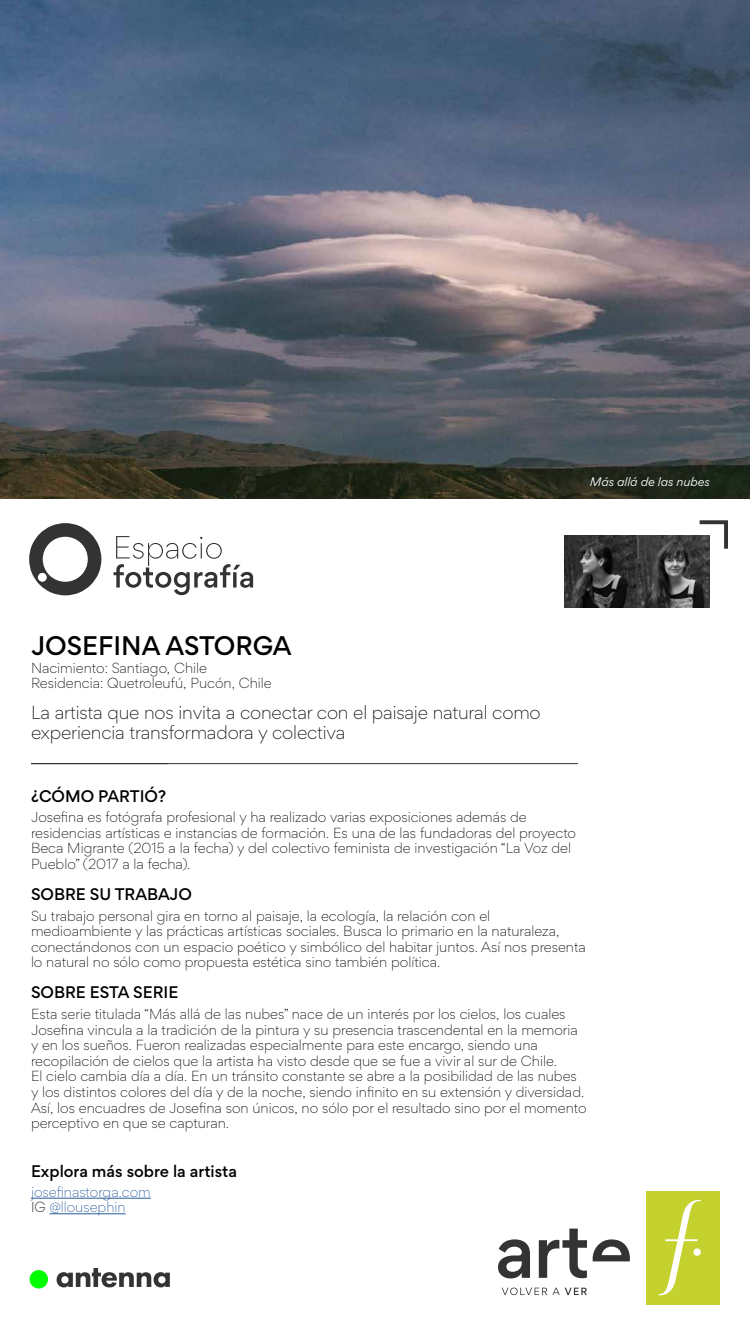
<style>
.page{position:relative;width:750px;height:1334px;background:#fff}
.page>*{position:absolute;margin:0;border:0;box-sizing:border-box;transform-origin:0 0}
.t1{font:500 24px "Gordita";color:#000}
.t2{font:300 17px/20.4px "Gordita";letter-spacing:-.01em;color:#000}
.t3{font:500 15px "Gordita";color:#000}
.t4{font:300 13px/15.6px "Gordita";color:#000}
.t5{font:300 13px/15.6px "Gordita";color:#275b9b}
.t6{font:italic 11px "Gordita";color:#fff}
.s1{color:#000}
</style>
<div class="page">
<img style="left:0;top:0;width:750px;height:499px">
<svg style="left:57px;top:1268px;width:113px;height:19px"></svg>
<div style="left:30px;top:1270px;width:18px;height:19px;background:#0f0;border-radius:50%"></div>
<svg style="left:498px;top:1239px;width:32px;height:39px"></svg>
<svg style="left:539px;top:1229px;width:48px;height:49px"></svg>
<svg style="left:593px;top:1239px;width:37px;height:22px"></svg>
<div style="left:646px;top:1191px;width:73px;height:113px;background:#c4d12e"></div>
<svg style="left:659px;top:1200px;width:42px;height:95px"></svg>
<svg style="left:502px;top:1288px;width:85px;height:7px"></svg>
<svg style="left:29px;top:523px;width:72px;height:72px"></svg>
<svg style="left:114px;top:536px;width:139px;height:59px"></svg>
<hr style="left:31px;top:763px;width:547px;height:1px;background:#333">
<svg style="left:700px;top:520px;width:28px;height:29px"></svg>
<hr style="left:31px;top:1198px;width:120px;height:1px;background:#275b9b">
<hr style="left:49px;top:1213px;width:77px;height:1px;background:#275b9b">
<img style="left:564px;top:535px;width:146px;height:73px">
<p class="t6" style="left:590px;top:474px;width:122px">Más allá de las nubes</p>
<h1 class="t1" style="left:31px;top:627px;width:262px">JOSEFINA ASTORGA</h1>
<p class="t4" style="left:31px;top:659px;width:242px">Nacimiento: Santiago, Chile<br>Residencia: Quetroleufú, Pucón, Chile</p>
<h2 class="t2" style="left:31px;top:701px;width:511px">La artista que nos invita a conectar con el paisaje natural como experiencia transformadora y colectiva</h2>
<p class="t3" style="left:31px;top:785px;width:137px">¿CÓMO PARTIÓ?</p>
<p class="t4" style="left:31px;top:809px;width:547px">Josefina es fotógrafa profesional y ha realizado varias exposiciones además de residencias artísticas e instancias de formación. Es una de las fundadoras del proyecto Beca Migrante (2015 a la fecha) y del colectivo feminista de investigación “La Voz del Pueblo” (2017 a la fecha).</p>
<p class="t3" style="left:31px;top:883px;width:162px">SOBRE SU TRABAJO</p>
<p class="t4" style="left:31px;top:907px;width:556px">Su trabajo personal gira en torno al paisaje, la ecología, la relación con el medioambiente y las prácticas artísticas sociales. Busca lo primario en la naturaleza, conectándonos con un espacio poético y simbólico del habitar juntos. Así nos presenta lo natural no sólo como propuesta estética sino también política.</p>
<p class="t3" style="left:31px;top:982px;width:149px">SOBRE ESTA SERIE</p>
<p class="t4" style="left:31px;top:1006px;width:557px">Esta serie titulada “Más allá de las nubes” nace de un interés por los cielos, los cuales Josefina vincula a la tradición de la pintura y su presencia trascendental en la memoria y en los sueños. Fueron realizadas especialmente para este encargo, siendo una recopilación de cielos que la artista ha visto desde que se fue a vivir al sur de Chile.<br>El cielo cambia día a día. En un tránsito constante se abre a la posibilidad de las nubes y los distintos colores del día y de la noche, siendo infinito en su extensión y diversidad.<br>Así, los encuadres de Josefina son únicos, no sólo por el resultado sino por el momento perceptivo en que se capturan.</p>
<p class="t3" style="left:31px;top:1160px;width:208px">Explora más sobre la artista</p>
<p class="t5" style="left:31px;top:1184px;width:121px">josefinastorga.com<br><span class="s1">IG</span> @llousephin</p>
</div>
